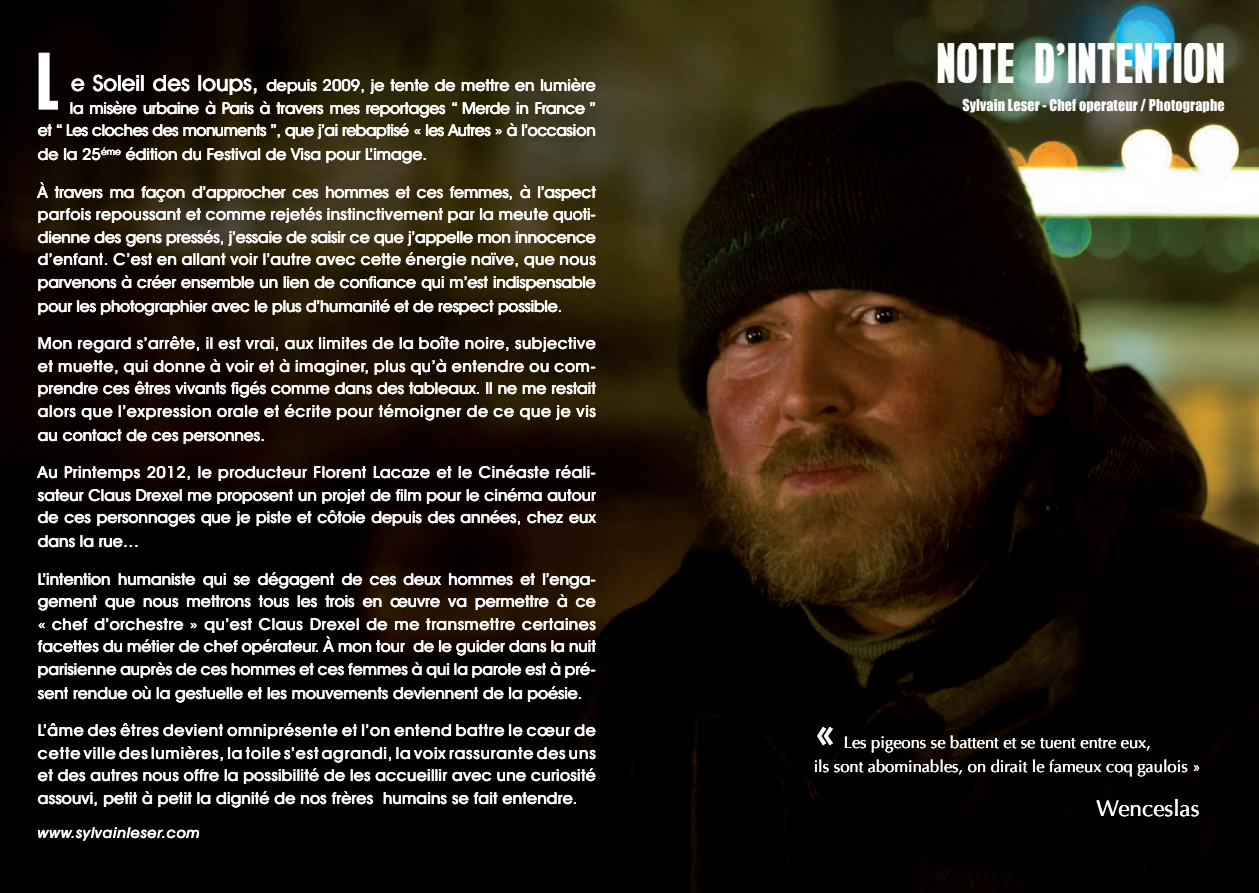
<style>
.page{position:relative;width:1259px;height:893px;background:#fff}
.page>*{position:absolute;margin:0;border:0;box-sizing:border-box;transform-origin:0 0}
.t1{font:63.75px "Pilsen Plakat";color:#fff;scale:.87 1}
.t2{font:700 45px "Optima";color:#fff}
.t3{font:44.85px "Pilsen Plakat";color:#fff;scale:.87 1}
.t4{font:22.5px "Optima";color:#fff}
.t5{font:500 16.5px/22.5px "Avant Garde IT Cby BT";color:#fff;text-align:justify}
.t6{font:500 16.5px/22.5px "Avant Garde IT Cby BT";letter-spacing:-.02em;color:#fff;text-align:right}
.t7{font:16.5px/24px "Optima";color:#fff}
.t8{font:15px "Impact";letter-spacing:.01em;color:#fff;scale:.94 1}
.t9{font:italic 500 15px "Avant Garde IT Cby BT";letter-spacing:.05em;color:#fff}
.s1{font-size:22.5px}
</style>
<div class="page">
<img style="left:0;top:0;width:1259px;height:893px">
<h1 class="t1" style="left:35px;top:30px;width:27px">L</h1>
<h3 class="t3" style="left:935px;top:27px;width:330px">NOTE D’INTENTION</h3>
<p class="t6" style="left:38px;top:74px;width:559px"><span class="s1">e Soleil des loups,</span> depuis 2009, je tente de mettre en lumière<br>la misère urbaine à Paris à travers mes reportages “ Merde in France ”<br>et “ Les cloches des monuments ”, que j’ai rebaptisé « les Autres » à l’occasion</p>
<p class="t5" style="left:38px;top:143px;width:391px">de la 25<sup>éme</sup> édition du Festival de Visa pour L’image.</p>
<p class="t5" style="left:38px;top:180px;width:559px">À travers ma façon d’approcher ces hommes et ces femmes, à l’aspect parfois repoussant et comme rejetés instinctivement par la meute quoti&shy;dienne des gens pressés, j’essaie de saisir ce que j’appelle mon innocence d’enfant. C’est en allant voir l’autre avec cette énergie naïve, que nous parvenons à créer ensemble un lien de confiance qui m’est indispensable</p>
<p class="t5" style="left:38px;top:294px;width:526px">pour les photographier avec le plus d’humanité et de respect possible.</p>
<p class="t5" style="left:38px;top:332px;width:559px">Mon regard s’arrête, il est vrai, aux limites de la boîte noire, subjective et muette, qui donne à voir et à imaginer, plus qu’à entendre ou com&shy;prendre ces êtres vivants figés comme dans des tableaux. Il ne me restait alors que l’expression orale et écrite pour témoigner de ce que je vis</p>
<p class="t5" style="left:38px;top:423px;width:229px">au contact de ces personnes.</p>
<p class="t5" style="left:38px;top:461px;width:559px">Au Printemps 2012, le producteur Florent Lacaze et le Cinéaste réali&shy;sateur Claus Drexel me proposent un projet de film pour le cinéma autour de ces personnages que je piste et côtoie depuis des années, chez eux</p>
<p class="t5" style="left:38px;top:530px;width:103px">dans la rue…</p>
<p class="t5" style="left:38px;top:567px;width:559px">L’intention humaniste qui se dégagent de ces deux hommes et l’enga&shy;gement que nous mettrons tous les trois en œuvre va permettre à ce « chef d’orchestre » qu’est Claus Drexel de me transmettre certaines facettes du métier de chef opérateur. À mon tour de le guider dans la nuit parisienne auprès de ces hommes et ces femmes à qui la parole est à pré-</p>
<p class="t5" style="left:38px;top:681px;width:546px">sent rendue où la gestuelle et les mouvements deviennent de la poésie.</p>
<p class="t5" style="left:38px;top:719px;width:559px">L’âme des êtres devient omniprésente et l’on entend battre le cœur de cette ville des lumières, la toile s’est agrandi, la voix rassurante des uns et des autres nous offre la possibilité de les accueillir avec une curiosité assouvi, petit à petit la dignité de nos frères humains se fait entendre.</p>
<p class="t9" style="left:38px;top:824px;width:163px">www.sylvainleser.com</p>
<p class="t8" style="left:962px;top:94px;width:281px">Sylvain Leser - Chef operateur / Photographe</p>
<h2 class="t2" style="left:813px;top:706px;width:24px">«</h2>
<p class="t7" style="left:813px;top:730px;width:388px;text-indent:30px">Les pigeons se battent et se tuent entre eux,<br>ils sont abominables, on dirait le fameux coq gaulois »</p>
<h3 class="t4" style="left:1096px;top:796px;width:104px">Wenceslas</h3>
</div>
